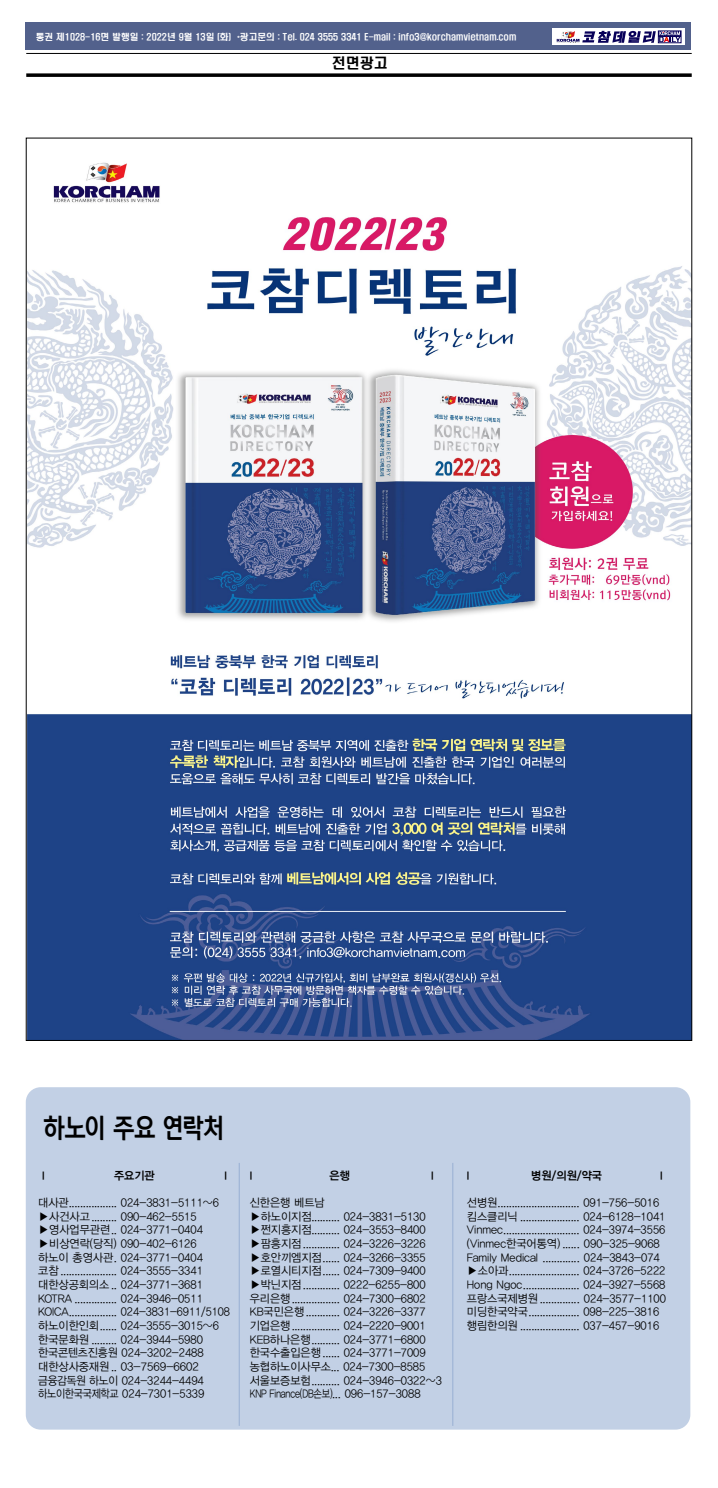
<style>
.page{position:relative;width:718px;height:1488px;background:#fff}
.page>*{position:absolute;margin:0;border:0;box-sizing:border-box;transform-origin:0 0}
.t1{font:26.25px "Korean DREAM5 R";letter-spacing:-.03em;color:#000;scale:.85 1}
.t2{font:14px "H2 hdr M";color:#000}
.t3{font:11.38px/13.7px "YDIYGO320";color:#000}
.t4{font:11.38px "YDIYGO340";color:#000}
.t5{font:8.75px "H2 hdr M";color:#fff}
</style>
<div class="page">
<div style="left:26px;top:23px;width:665px;height:27px;background:#52618c"></div>
<div style="left:552px;top:28px;width:133px;height:17px;background:#fff"></div>
<div style="left:658px;top:31px;width:23px;height:12px;border:1px solid #080059"></div>
<svg style="left:556px;top:31px;width:124px;height:12px"></svg>
<hr style="left:26px;top:53px;width:665px;height:1px;background:#000">
<svg style="left:26px;top:73px;width:665px;height:4px;background:#1f1f1f"></svg>
<div style="left:26px;top:1087px;width:664px;height:342px;background:#c2d0e5;border-radius:15px"></div>
<hr style="left:239px;top:1163px;width:1px;height:262px;background:#98afd3">
<hr style="left:452px;top:1163px;width:1px;height:262px;background:#98afd3">
<img style="left:28px;top:162px;width:662px;height:877px">
<p class="t5" style="left:36px;top:32px;width:482px">통권 제1028-16면 발행일 : 2022년 9월 13일 (화) *광고문의 : Tel. 024 3555 3341 E-mail : info3@korchamvietnam.com</p>
<p class="t2" style="left:332px;top:56px;width:57px">전면광고</p>
<h1 class="t1" style="left:43px;top:1113px;width:214px">하노이 주요 연락처</h1>
<p class="t4" style="left:42px;top:1168px;width:4px">I</p>
<p class="t4" style="left:114px;top:1168px;width:42px">주요기관</p>
<p class="t4" style="left:224px;top:1168px;width:4px">I</p>
<p class="t3" style="left:38px;top:1196px;width:193px">대사관................. 024-3831-5111~6 ▶사건사고 ......... 090-462-5515 ▶영사업무관련.. 024-3771-0404 ▶비상연락(당직) 090-402-6126<br>하노이 총영사관. 024-3771-0404<br>코참 .................... 024-3555-3341 대한상공회의소 .. 024-3771-3681<br>KOTRA ............... 024-3946-0511<br>KOICA................. 024-3831-6911/5108 하노이한인회...... 024-3555-3015~6 한국문화원 ......... 024-3944-5980 한국콘텐츠진흥원 024-3202-2488 대한상사중재원 .. 03-7569-6602 금융감독원 하노이 024-3244-4494 하노이한국국제학교 024-7301-5339</p>
<p class="t4" style="left:250px;top:1168px;width:4px">I</p>
<p class="t4" style="left:329px;top:1168px;width:22px">은행</p>
<p class="t4" style="left:431px;top:1168px;width:4px">I</p>
<p class="t3" style="left:250px;top:1196px;width:194px">신한은행 베트남<br>▶하노이지점.......... 024-3831-5130 ▶쩐지흥지점.......... 024-3553-8400 ▶팜흥지점 ............. 024-3226-3226 ▶호안끼엠지점...... 024-3266-3355 ▶로열시티지점...... 024-7309-9400 ▶박닌지점 ............. 0222-6255-800 우리은행................. 024-7300-6802<br>KB국민은행 ............ 024-3226-3377 기업은행................. 024-2220-9001<br>KEB하나은행.......... 024-3771-6800 한국수출입은행 ...... 024-3771-7009 농협하노이사무소... 024-7300-8585 서울보증보험.......... 024-3946-0322~3<br>KNP Finance(DB손보)... 096-157-3088</p>
<p class="t4" style="left:467px;top:1168px;width:4px">I</p>
<p class="t4" style="left:531px;top:1168px;width:72px">병원/의원/약국</p>
<p class="t4" style="left:660px;top:1168px;width:4px">I</p>
<p class="t3" style="left:467px;top:1196px;width:200px">선병원............................. 091-756-5016 킴스클리닉 ..................... 024-6128-1041<br>Vinmec........................... 024-3974-3556 (Vinmec한국어통역) ...... 090-325-9068<br>Family Medical ............. 024-3843-074 ▶소아과......................... 024-3726-5222<br>Hong Ngoc.................... 024-3927-5568 프랑스국제병원 .............. 024-3577-1100 미딩한국약국.................. 098-225-3816 행림한의원 ..................... 037-457-9016</p>
</div>
